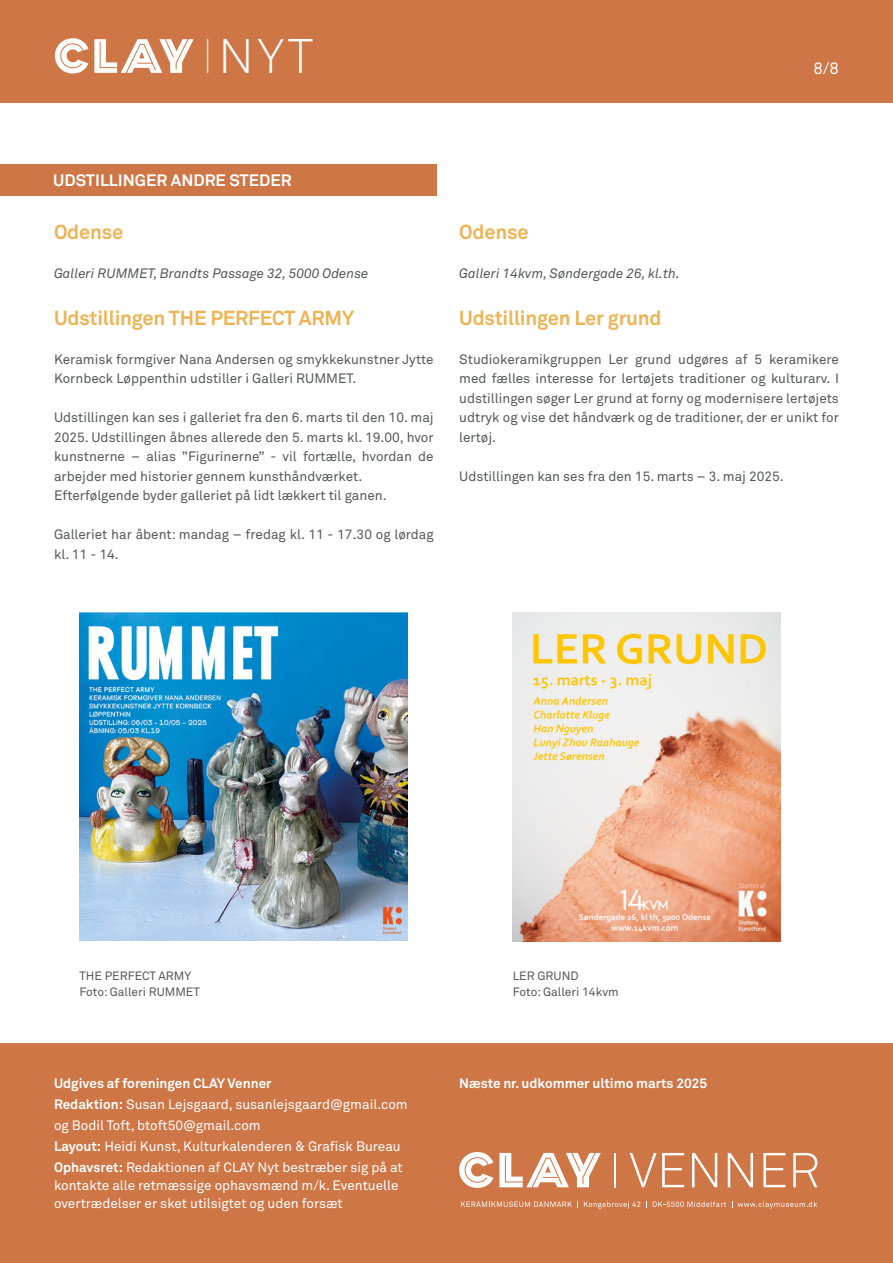
<style>
.page{position:relative;width:893px;height:1263px;background:#fff}
.page>*{position:absolute;margin:0;border:0;box-sizing:border-box;transform-origin:0 0}
.t1{font:300 48px "Akkurat Std";color:#fff;scale:.4 1}
.t2{font:700 20.1px "Akkurat Std";letter-spacing:-.01em;color:#edb456}
.t3{font:700 16.5px "Akkurat";color:#fff}
.t4{font:16.5px "Akkurat Std";color:#fff}
.t5{font:13.5px/19.5px "Akkurat Std";color:#57585a}
.t6{font:13.5px/21px "Akkurat Std";color:#fff}
.t7{font:italic 13.5px "Akkurat Std";color:#57585a}
.t8{font:700 13.5px "Akkurat Std";color:#fff}
.t9{font:12px/16.5px "Akkurat Std";color:#57585a}
.s1{font-weight:700}
</style>
<div class="page">
<div style="left:0;top:0;width:893px;height:102px;background:#cf7646"></div>
<svg style="left:55px;top:38px;width:139px;height:35px"></svg>
<div style="left:0;top:164px;width:437px;height:32px;background:#cf7646"></div>
<img style="left:80px;top:612px;width:328px;height:328px">
<img style="left:513px;top:612px;width:268px;height:329px">
<div style="left:0;top:1044px;width:893px;height:219px;background:#cf7646"></div>
<svg style="left:461px;top:1201px;width:117px;height:7px"></svg>
<svg style="left:584px;top:1201px;width:56px;height:8px"></svg>
<svg style="left:653px;top:1201px;width:73px;height:6px"></svg>
<svg style="left:732px;top:1201px;width:85px;height:7px"></svg>
<svg style="left:459px;top:1152px;width:142px;height:36px"></svg>
<hr style="left:615px;top:1153px;width:1px;height:34px;background:#fff">
<svg style="left:630px;top:1153px;width:54px;height:34px"></svg>
<svg style="left:692px;top:1153px;width:25px;height:34px"></svg>
<svg style="left:728px;top:1153px;width:25px;height:34px"></svg>
<svg style="left:763px;top:1153px;width:22px;height:34px"></svg>
<svg style="left:793px;top:1153px;width:24px;height:34px"></svg>
<h1 class="t1" style="left:205px;top:28px;width:272px">I NYT</h1>
<p class="t4" style="left:813px;top:58px;width:27px">8/8</p>
<p class="t3" style="left:53px;top:169px;width:240px">UDSTILLINGER ANDRE STEDER</p>
<h2 class="t2" style="left:54px;top:220px;width:71px">Odense</h2>
<p class="t7" style="left:54px;top:265px;width:316px">Galleri RUMMET, Brandts Passage 32, 5000 Odense</p>
<h2 class="t2" style="left:54px;top:305px;width:302px">Udstillingen THE PERFECT ARMY</h2>
<p class="t5" style="left:54px;top:349px;width:381px">Keramisk formgiver Nana Andersen og smykkekunstner Jytte<br>Kornbeck Løppenthin udstiller i Galleri RUMMET.</p>
<p class="t5" style="left:54px;top:408px;width:381px">Udstillingen kan ses i galleriet fra den 6. marts til den 10. maj 2025. Udstillingen åbnes allerede den 5. marts kl. 19.00, hvor kunstnerne – alias ”Figurinerne” - vil fortælle, hvordan de arbejder med historier gennem kunsthåndværket.<br>Efterfølgende byder galleriet på lidt lækkert til ganen.</p>
<p class="t5" style="left:54px;top:525px;width:381px">Galleriet har åbent: mandag – fredag kl. 11 - 17.30 og lørdag kl. 11 - 14.</p>
<h2 class="t2" style="left:459px;top:220px;width:71px">Odense</h2>
<p class="t7" style="left:459px;top:265px;width:222px">Galleri 14kvm, Søndergade 26, kl.th.</p>
<h2 class="t2" style="left:459px;top:305px;width:204px">Udstillingen Ler grund</h2>
<p class="t5" style="left:459px;top:349px;width:381px;text-align:justify">Studiokeramikgruppen Ler grund udgøres af 5 keramikere med fælles interesse for lertøjets traditioner og kulturarv. I udstillingen søger Ler grund at forny og modernisere lertøjets udtryk og vise det håndværk og de traditioner, der er unikt for lertøj.</p>
<p class="t5" style="left:459px;top:466px;width:326px">Udstillingen kan ses fra den 15. marts – 3. maj 2025.</p>
<p class="t9" style="left:79px;top:967px;width:122px">THE PERFECT ARMY<br>Foto: Galleri RUMMET</p>
<p class="t9" style="left:513px;top:967px;width:107px">LER GRUND<br>Foto: Galleri 14kvm</p>
<p class="t6" style="left:54px;top:1072px;width:355px"><span class="s1">Udgives af foreningen CLAY Venner<br>Redaktion:</span> Susan Lejsgaard, susanlejsgaard@gmail.com og Bodil Toft, btoft50@gmail.com<br><span class="s1">Layout:</span> Heidi Kunst, Kulturkalenderen &amp; Grafisk Bureau <span class="s1">Ophavsret:</span> Redaktionen af CLAY Nyt bestræber sig på at</p>
<p class="t6" style="left:54px;top:1176px;width:346px;line-height:18px">kontakte alle retmæssige ophavsmænd m/k. Eventuelle overtrædelser er sket utilsigtet og uden forsæt</p>
<p class="t8" style="left:459px;top:1075px;width:250px">Næste nr. udkommer ultimo marts 2025</p>
</div>
